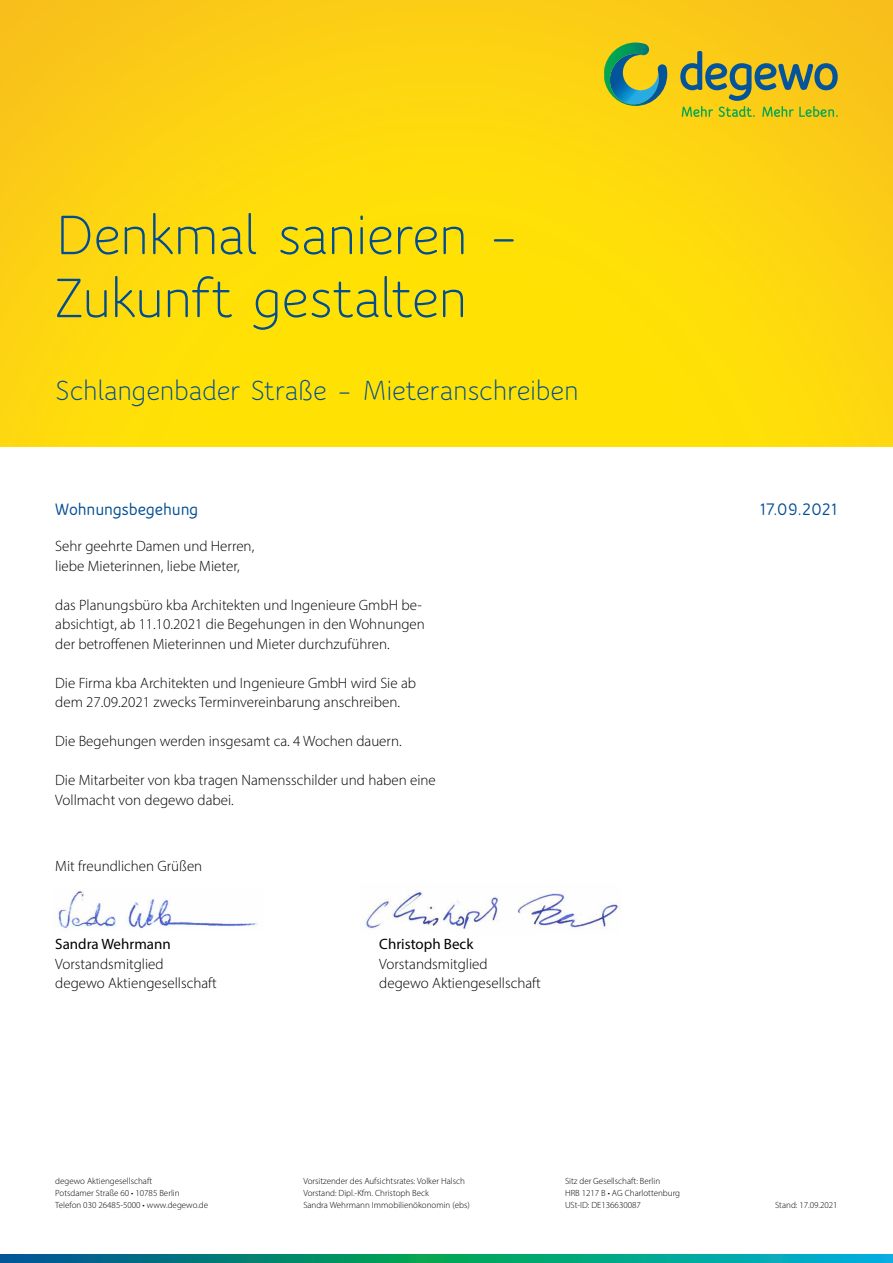
<style>
.page{position:relative;width:893px;height:1263px;background:#fff}
.page>*{position:absolute;margin:0;border:0;box-sizing:border-box;transform-origin:0 0}
.t1{font:60px/63px "Speak OT";letter-spacing:-.02em;color:#004d93}
.t2{font:30px "Speak OT";letter-spacing:-.01em;color:#004d93}
.t3{font:700 18px "Speak OT";letter-spacing:-.01em;color:#004d93}
.t4{font:300 15px/19.5px "Myriad Pro";color:#000}
.t5{font:15px "Myriad Pro";color:#000}
.t6{font:300 9px/12px "Myriad Pro";color:#000}
</style>
<div class="page">
<img style="left:360px;top:890px;width:260px;height:40px">
<img style="left:57px;top:887px;width:201px;height:43px">
<img style="left:0;top:0;width:893px;height:446px">
<svg style="left:604px;top:43px;width:63px;height:65px;background:#87aa51"></svg>
<svg style="left:680px;top:51px;width:158px;height:66px;background:#b7ae36"></svg>
<svg style="left:0;top:1254px;width:893px;height:9px;background:#019387"></svg>
<h1 class="t1" style="left:55px;top:202px;width:466px">Denkmal sanieren –<br>Zukunft gestalten</h1>
<h2 class="t2" style="left:55px;top:372px;width:525px">Schlangenbader Straße – Mieteranschreiben</h2>
<p class="t3" style="left:55px;top:498px;width:145px">Wohnungsbegehung</p>
<p class="t3" style="left:759px;top:498px;width:80px">17.09.2021</p>
<p class="t4" style="left:55px;top:536px;width:201px">Sehr geehrte Damen und Herren, liebe Mieterinnen, liebe Mieter,</p>
<p class="t4" style="left:55px;top:595px;width:371px">das Planungsbüro kba Architekten und Ingenieure GmbH be&shy;absichtigt, ab 11.10.2021 die Begehungen in den Wohnungen der betroffenen Mieterinnen und Mieter durchzuführen.</p>
<p class="t4" style="left:55px;top:673px;width:362px">Die Firma kba Architekten und Ingenieure GmbH wird Sie ab dem 27.09.2021 zwecks Terminvereinbarung anschreiben.</p>
<p class="t4" style="left:55px;top:731px;width:348px">Die Begehungen werden insgesamt ca. 4 Wochen dauern.</p>
<p class="t4" style="left:55px;top:770px;width:382px">Die Mitarbeiter von kba tragen Namensschilder und haben eine<br>Vollmacht von degewo dabei.</p>
<p class="t4" style="left:55px;top:856px;width:149px">Mit freundlichen Grüßen</p>
<p class="t5" style="left:55px;top:935px;width:117px">Sandra Wehrmann</p>
<p class="t5" style="left:379px;top:935px;width:96px">Christoph Beck</p>
<p class="t4" style="left:55px;top:954px;width:110px">Vorstandsmitglied</p>
<p class="t4" style="left:379px;top:954px;width:110px">Vorstandsmitglied</p>
<p class="t4" style="left:55px;top:973px;width:163px">degewo Aktiengesellschaft</p>
<p class="t4" style="left:379px;top:973px;width:163px">degewo Aktiengesellschaft</p>
<p class="t6" style="left:55px;top:1174px;width:154px">degewo Aktiengesellschaft<br>Potsdamer Straße 60 • 10785 Berlin<br>Telefon 030 26485-5000 • www.degewo.de</p>
<p class="t6" style="left:303px;top:1174px;width:168px">Vorsitzender des Aufsichtsrates: Volker Halsch<br>Vorstand: Dipl.-Kfm. Christoph Beck<br>Sandra Wehrmann Immobilienökonomin (ebs)</p>
<p class="t6" style="left:565px;top:1174px;width:117px">Sitz der Gesellschaft: Berlin<br>HRB 1217 B • AG Charlottenburg<br>USt-ID: DE136630087</p>
<p class="t6" style="left:775px;top:1198px;width:64px">Stand: 17.09.2021</p>
</div>
